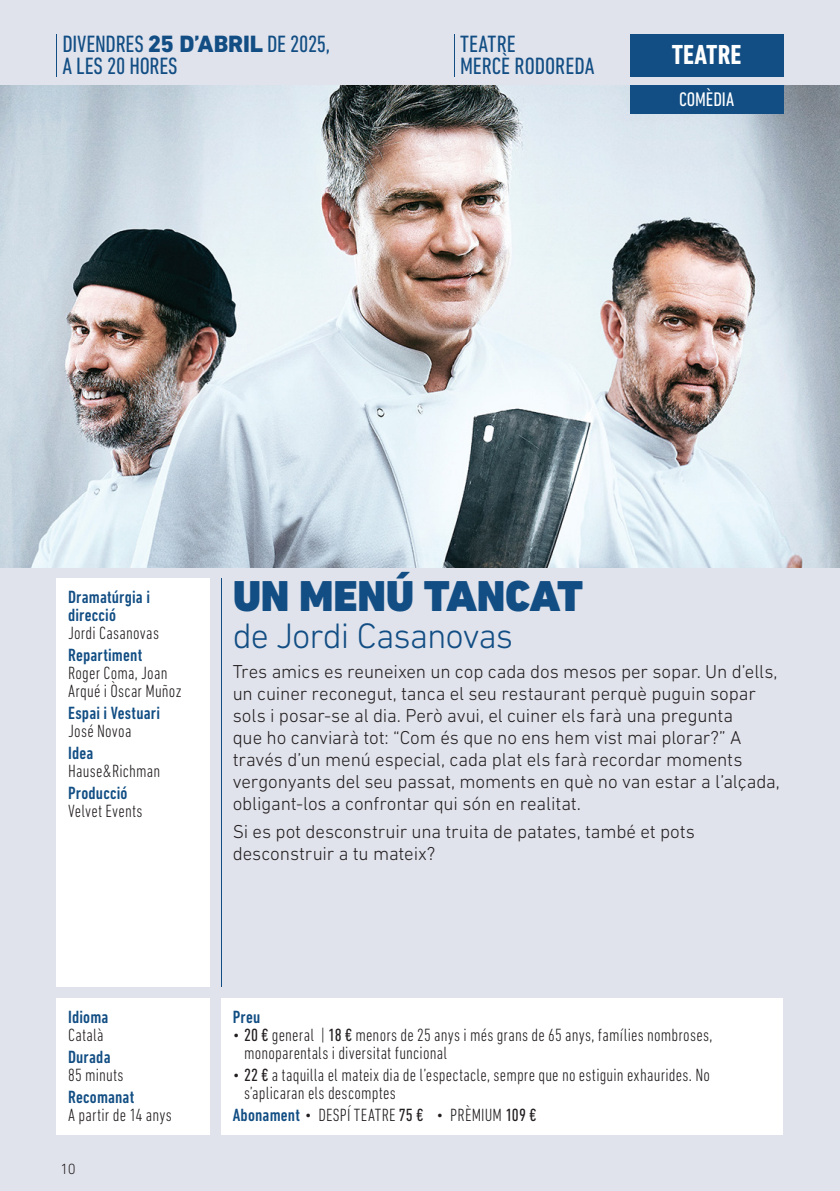
<style>
.page{position:relative;width:840px;height:1191px;background:#fff}
.page>*{position:absolute;margin:0;border:0;box-sizing:border-box;transform-origin:0 0}
.t1{font:900 44px "DIN Next LT Pro";letter-spacing:-.01em;color:#124e84}
.t2{font:300 36px "DIN Next LT Pro";letter-spacing:-.03em;color:#124e84}
.t3{font:700 condensed 28px "DIN Next LT Pro";letter-spacing:.005em;color:#fff}
.t4{font:condensed 24px/22px "DIN Next LT Pro";color:#124e84}
.t5{font:condensed 20px "DIN Next LT Pro";color:#fff}
.t6{font:300 19px/22px "DIN Next LT Pro";letter-spacing:-.005em;color:#231f20}
.t7{font:300 condensed 18px/18px "DIN Next LT Pro";letter-spacing:.01em;color:#231f20}
.t8{font:500 condensed 18px/18px "DIN Next LT Pro";letter-spacing:.01em;color:#124e84}
.t9{font:300 15px "DIN Next LT Pro";color:#231f20}
.s1{font-weight:800;font-stretch:normal}
.s2{font-weight:400}
.s3{font-weight:500;color:#124e84}
</style>
<div class="page">
<div style="left:0;top:0;width:839px;height:1191px;background:#e1e3ec"></div>
<div style="left:57px;top:578px;width:153px;height:408px;background:#fff"></div>
<div style="left:57px;top:998px;width:153px;height:136px;background:#fff"></div>
<div style="left:221px;top:998px;width:561px;height:136px;background:#fff"></div>
<hr style="left:221px;top:578px;width:1px;height:408px;background:#124e84">
<hr style="left:56px;top:34px;width:1px;height:43px;background:#124e84">
<hr style="left:454px;top:34px;width:1px;height:43px;background:#124e84">
<img style="left:0;top:85px;width:839px;height:482px">
<div style="left:629px;top:35px;width:153px;height:42px;background:#124e84"></div>
<div style="left:629px;top:85px;width:153px;height:28px;background:#124e84"></div>
<p class="t4" style="left:62px;top:33px;width:269px">DIVENDRES <span class="s1">25 D’ABRIL</span> DE 2025,<br>A LES 20 HORES</p>
<p class="t4" style="left:459px;top:33px;width:136px">TEATRE<br>MERCÈ RODOREDA</p>
<h3 class="t3" style="left:671px;top:39px;width:71px">TEATRE</h3>
<p class="t5" style="left:678px;top:88px;width:57px">COMÈDIA</p>
<p class="t8" style="left:68px;top:588px;width:83px">Dramatúrgia i direcció</p>
<p class="t7" style="left:68px;top:624px;width:92px">Jordi Casanovas</p>
<p class="t8" style="left:68px;top:646px;width:76px">Repartiment</p>
<p class="t7" style="left:68px;top:664px;width:115px">Roger Coma, Joan<br>Arqué i Òscar Muñoz</p>
<p class="t8" style="left:68px;top:704px;width:93px">Espai i Vestuari</p>
<p class="t7" style="left:68px;top:722px;width:65px">José Novoa</p>
<p class="t8" style="left:68px;top:744px;width:27px">Idea</p>
<p class="t7" style="left:68px;top:762px;width:94px">Hause&amp;Richman</p>
<p class="t8" style="left:68px;top:784px;width:61px">Producció</p>
<p class="t7" style="left:68px;top:802px;width:76px">Velvet Events</p>
<h1 class="t1" style="left:232px;top:570px;width:351px">UN MENÚ TANCAT</h1>
<h2 class="t2" style="left:232px;top:614px;width:282px">de Jordi Casanovas</h2>
<p class="t6" style="left:232px;top:660px;width:548px">Tres amics es reuneixen un cop cada dos mesos per sopar. Un d’ells, un cuiner reconegut, tanca el seu restaurant perquè puguin sopar sols i posar-se al dia. Però avui, el cuiner els farà una pregunta<br>que ho canviarà tot: “Com és que no ens hem vist mai plorar?” A través d’un menú especial, cada plat els farà recordar moments vergonyants del seu passat, moments en què no van estar a l’alçada, obligant-los a confrontar qui són en realitat.</p>
<p class="t6" style="left:232px;top:820px;width:463px">Si es pot desconstruir una truita de patates, també et pots desconstruir a tu mateix?</p>
<p class="t8" style="left:68px;top:1007px;width:42px">Idioma</p>
<p class="t7" style="left:68px;top:1025px;width:37px">Català</p>
<p class="t8" style="left:68px;top:1047px;width:44px">Durada</p>
<p class="t7" style="left:68px;top:1065px;width:57px">85 minuts</p>
<p class="t8" style="left:68px;top:1087px;width:68px">Recomanat</p>
<p class="t7" style="left:68px;top:1105px;width:105px">A partir de 14 anys</p>
<p class="t9" style="left:60px;top:1159px;width:17px">10</p>
<p class="t8" style="left:232px;top:1007px;width:29px">Preu</p>
<p class="t7" style="left:244px;top:1025px;width:469px;text-indent:-11px">• <span class="s2">20 €</span> general | <span class="s2">18 €</span> menors de 25 anys i més grans de 65 anys, famílies nombroses, monoparentals i diversitat funcional</p>
<p class="t7" style="left:244px;top:1065px;width:467px;text-indent:-11px">• <span class="s2">22 €</span> a taquilla el mateix dia de l’espectacle, sempre que no estiguin exhaurides. No s’aplicaran els descomptes</p>
<p class="t7" style="left:232px;top:1105px;width:305px"><span class="s3">Abonament</span> • DESPÍ TEATRE <span class="s2">75 €</span> • PRÈMIUM <span class="s2">109 €</span></p>
</div>
